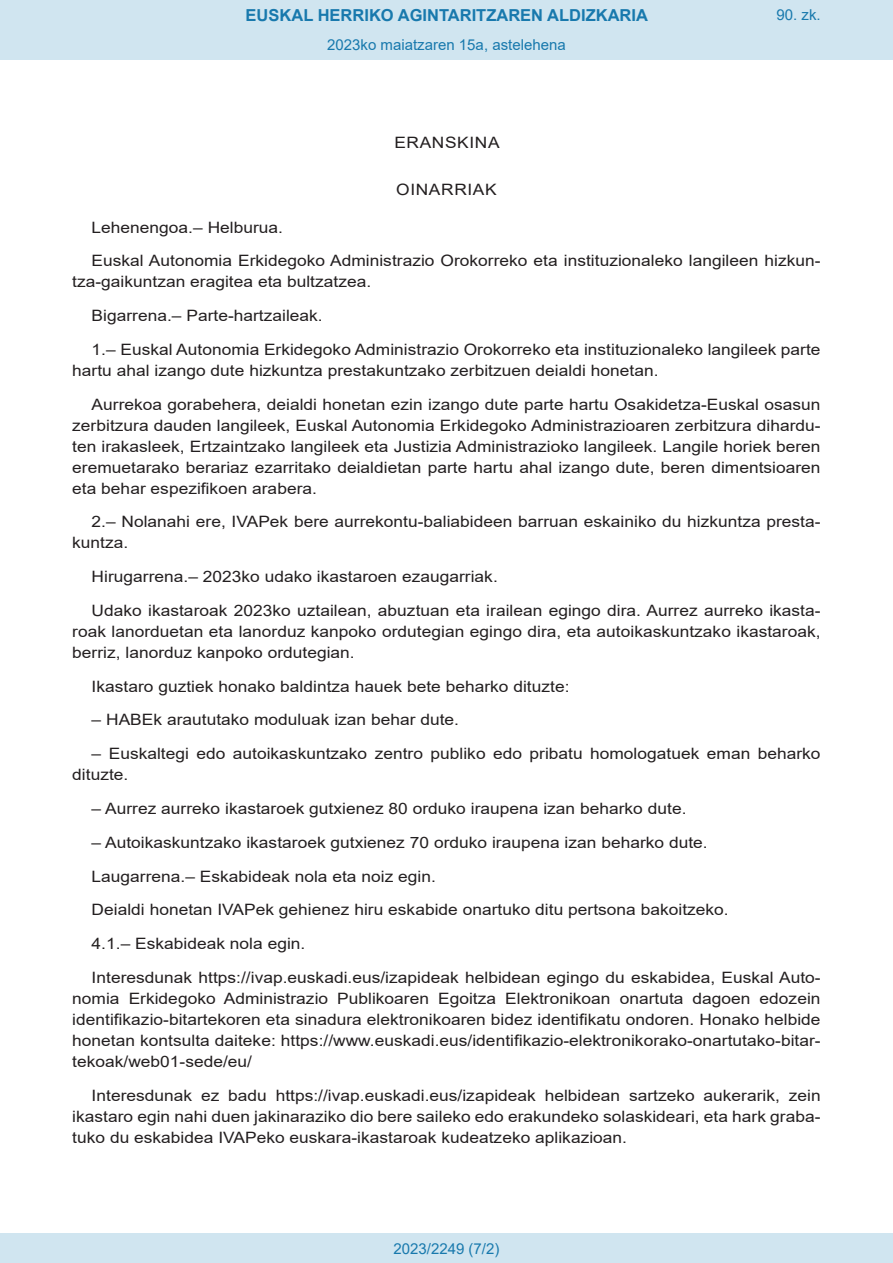
<style>
.page{position:relative;width:893px;height:1263px;background:#fff}
.page>*{position:absolute;margin:0;border:0;box-sizing:border-box;transform-origin:0 0}
.t1{font:700 16.5px "Arial";color:#1879ad}
.BOPVDetalle{font:15.6px/21px "Arial";color:#231f20;scale:1.11 1}
.BOPVClave{font:15.6px "Arial";letter-spacing:.035em;color:#231f20;scale:1.11 1}
.Paginacion_Centro{font:15px "Arial";color:#1879ad}
</style>
<div class="page">
<div style="left:0;top:0;width:893px;height:60px;background:#d0e5f0"></div>
<div style="left:0;top:1233px;width:893px;height:30px;background:#d0e5f0"></div>
<p class="t1" style="left:246px;top:3px;width:404px">EUSKAL HERRIKO AGINTARITZAREN ALDIZKARIA</p>
<p class="Paginacion_Centro" style="left:327px;top:35px;width:240px">2023ko maiatzaren 15a, astelehena</p>
<p class="BOPVClave" style="left:394px;top:132px;width:96px">ERANSKINA</p>
<p class="BOPVClave" style="left:396px;top:178px;width:92px">OINARRIAK</p>
<p class="Paginacion_Centro" style="left:776px;top:5px;width:46px">90. zk.</p>
<p class="BOPVDetalle" style="left:92px;top:217px;width:174px">Lehenengoa.– Helburua.</p>
<p class="BOPVDetalle" style="left:72px;top:250px;width:676px;text-indent:19px">Euskal Autonomia Erkidegoko Administrazio Orokorreko eta instituzionaleko langileen hizkun&shy;tza-gaikuntzan eragitea eta bultzatzea.</p>
<p class="BOPVDetalle" style="left:92px;top:305px;width:210px">Bigarrena.– Parte-hartzaileak.</p>
<p class="BOPVDetalle" style="left:72px;top:339px;width:676px;text-indent:19px">1.– Euskal Autonomia Erkidegoko Administrazio Orokorreko eta instituzionaleko langileek parte hartu ahal izango dute hizkuntza prestakuntzako zerbitzuen deialdi honetan.</p>
<p class="BOPVDetalle" style="left:72px;top:394px;width:676px;text-align:justify;text-indent:19px">Aurrekoa gorabehera, deialdi honetan ezin izango dute parte hartu Osakidetza-Euskal osasun zerbitzura dauden langileek, Euskal Autonomia Erkidegoko Administrazioaren zerbitzura dihardu&shy;ten irakasleek, Ertzaintzako langileek eta Justizia Administrazioko langileek. Langile horiek beren eremuetarako berariaz ezarritako deialdietan parte hartu ahal izango dute, beren dimentsioaren eta behar espezifikoen arabera.</p>
<p class="BOPVDetalle" style="left:72px;top:511px;width:676px;text-indent:19px">2.– Nolanahi ere, IVAPek bere aurrekontu-baliabideen barruan eskainiko du hizkuntza presta&shy;kuntza.</p>
<p class="BOPVDetalle" style="left:92px;top:566px;width:367px">Hirugarrena.– 2023ko udako ikastaroen ezaugarriak.</p>
<p class="BOPVDetalle" style="left:72px;top:600px;width:676px;text-align:justify;text-indent:19px">Udako ikastaroak 2023ko uztailean, abuztuan eta irailean egingo dira. Aurrez aurreko ikasta&shy;roak lanorduetan eta lanorduz kanpoko ordutegian egingo dira, eta autoikaskuntzako ikastaroak, berriz, lanorduz kanpoko ordutegian.</p>
<p class="BOPVDetalle" style="left:92px;top:676px;width:432px">Ikastaro guztiek honako baldintza hauek bete beharko dituzte:</p>
<p class="BOPVDetalle" style="left:92px;top:709px;width:333px">– HABEk araututako moduluak izan behar dute.</p>
<p class="BOPVDetalle" style="left:72px;top:743px;width:676px;text-indent:19px">– Euskaltegi edo autoikaskuntzako zentro publiko edo pribatu homologatuek eman beharko dituzte.</p>
<p class="BOPVDetalle" style="left:92px;top:798px;width:537px">– Aurrez aurreko ikastaroek gutxienez 80 orduko iraupena izan beharko dute.</p>
<p class="BOPVDetalle" style="left:92px;top:832px;width:557px">– Autoikaskuntzako ikastaroek gutxienez 70 orduko iraupena izan beharko dute.</p>
<p class="BOPVDetalle" style="left:92px;top:865px;width:312px">Laugarrena.– Eskabideak nola eta noiz egin.</p>
<p class="BOPVDetalle" style="left:92px;top:899px;width:575px">Deialdi honetan IVAPek gehienez hiru eskabide onartuko ditu pertsona bakoitzeko.</p>
<p class="BOPVDetalle" style="left:92px;top:933px;width:194px">4.1.– Eskabideak nola egin.</p>
<p class="BOPVDetalle" style="left:72px;top:967px;width:676px;text-align:justify;text-indent:19px">Interesdunak https://ivap.euskadi.eus/izapideak helbidean egingo du eskabidea, Euskal Auto&shy;nomia Erkidegoko Administrazio Publikoaren Egoitza Elektronikoan onartuta dagoen edozein identifikazio-bitartekoren eta sinadura elektronikoaren bidez identifikatu ondoren. Honako helbide honetan kontsulta daiteke: https://www.euskadi.eus/identifikazio-elektronikorako-onartutako-bitar&shy;tekoak/web01-sede/eu/</p>
<p class="BOPVDetalle" style="left:72px;top:1084px;width:676px;text-align:justify;text-indent:19px">Interesdunak ez badu https://ivap.euskadi.eus/izapideak helbidean sartzeko aukerarik, zein ikastaro egin nahi duen jakinaraziko dio bere saileko edo erakundeko solaskideari, eta hark graba&shy;tuko du eskabidea IVAPeko euskara-ikastaroak kudeatzeko aplikazioan.</p>
<p class="Paginacion_Centro" style="left:393px;top:1238px;width:107px">2023/2249 (7/2)</p>
</div>
